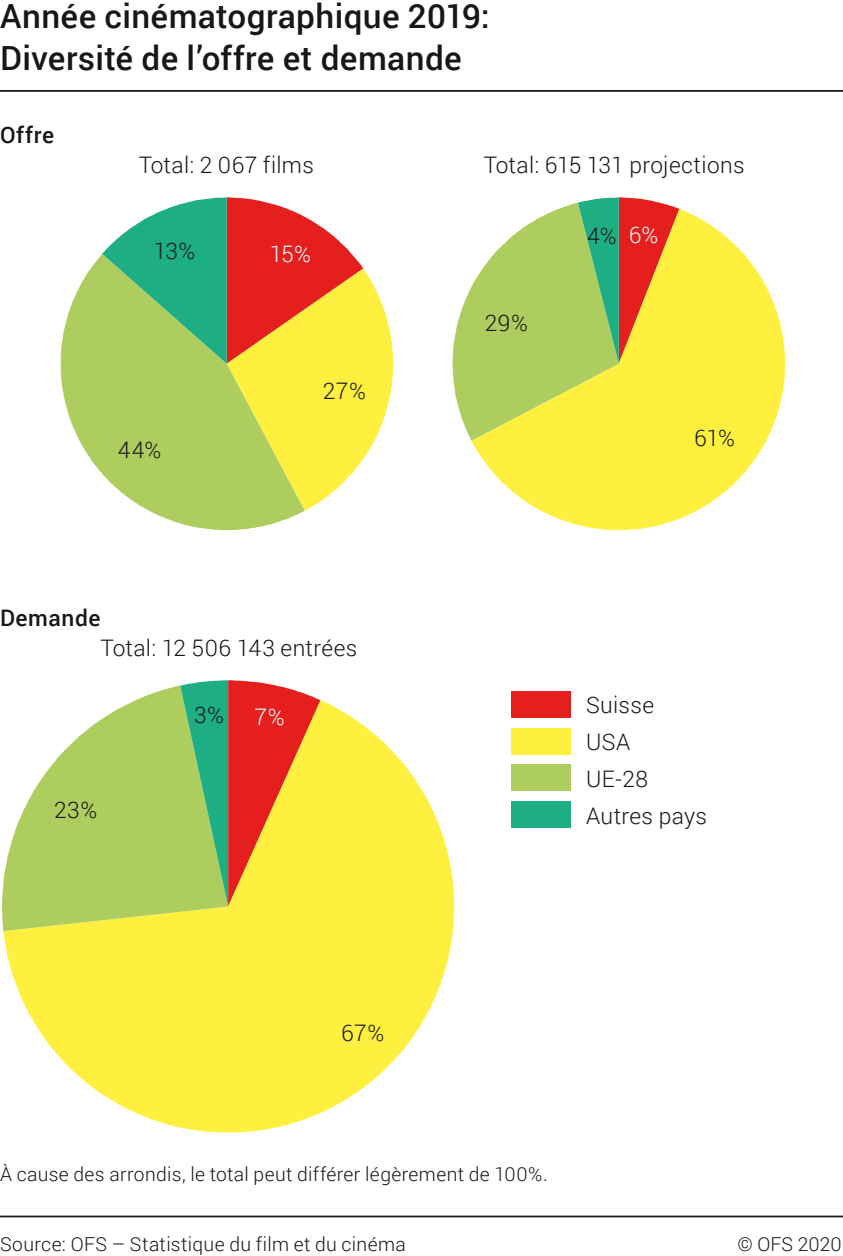
<style>
.page{position:relative;width:843px;height:1256px;background:#fff}
.page>*{position:absolute;margin:0;border:0;box-sizing:border-box;transform-origin:0 0}
.t1{font:500 33.25px/42px "Roboto";letter-spacing:.01em;color:#181716}
.t2{font:300 22.75px/36.8px "Roboto";letter-spacing:.015em;color:#181716}
.t3{font:500 22.75px "Roboto";letter-spacing:.025em;color:#181716}
.t4{font:300 22.75px "Roboto";color:#fff}
.t5{font:300 19.25px "Roboto";letter-spacing:.02em;color:#181716}
.s1{color:#151413}
</style>
<div class="page">
<hr style="left:0;top:90px;width:843px;height:2px;background:#181716">
<div style="left:511px;top:690px;width:60px;height:27px;background:#e51e1e"></div>
<div style="left:511px;top:727px;width:60px;height:27px;background:#fff040"></div>
<div style="left:511px;top:764px;width:60px;height:27px;background:#adcd5f"></div>
<div style="left:511px;top:801px;width:60px;height:27px;background:#1dae83"></div>
<hr style="left:0;top:1215px;width:843px;height:2px;background:#181716">
<svg style="left:3px;top:700px;width:451px;height:432px;fill:#fff040"></svg>
<svg style="left:2px;top:685px;width:226px;height:246px;fill:#adcd5f"></svg>
<svg style="left:180px;top:680px;width:140px;height:226px;background:#c29548"></svg>
<svg style="left:61px;top:254px;width:243px;height:276px;fill:#adcd5f"></svg>
<svg style="left:102px;top:197px;width:291px;height:314px;background:#c3bf68"></svg>
<svg style="left:471px;top:209px;width:314px;height:321px;fill:#fff040"></svg>
<svg style="left:452px;top:197px;width:227px;height:244px;background:#c9ca67"></svg>
<h1 class="t1" style="left:0;top:-6px;width:491px">Année cinématographique 2019:<br>Diversité de l’offre et demande</h1>
<p class="t3" style="left:0;top:119px;width:56px">Offre</p>
<p class="t2" style="left:139px;top:146px;width:177px">Total: <span class="s1">2 067</span> films</p>
<p class="t2" style="left:154px;top:231px;width:43px">13%</p>
<p class="t4" style="left:270px;top:238px;width:43px">15%</p>
<p class="t2" style="left:118px;top:430px;width:45px">44%</p>
<p class="t2" style="left:323px;top:371px;width:44px">27%</p>
<p class="t3" style="left:0;top:602px;width:102px">Demande</p>
<p class="t2" style="left:101px;top:628px;width:258px">Total: <span class="s1">12 506 143</span> entrées</p>
<p class="t2" style="left:54px;top:790px;width:45px">23%</p>
<p class="t2" style="left:194px;top:695px;width:31px">3%</p>
<p class="t4" style="left:254px;top:701px;width:32px">7%</p>
<p class="t2" style="left:341px;top:1013px;width:45px">67%</p>
<p class="t2" style="left:484px;top:145px;width:262px">Total: <span class="s1">615 131</span> projections</p>
<p class="t2" style="left:485px;top:304px;width:45px">29%</p>
<p class="t2" style="left:587px;top:216px;width:31px">4%</p>
<p class="t4" style="left:629px;top:219px;width:31px">6%</p>
<p class="t2" style="left:694px;top:418px;width:42px">61%</p>
<p class="t2" style="left:586px;top:686px;width:123px">Suisse<br>USA<br>UE-28<br>Autres pays</p>
<p class="t5" style="left:0;top:1160px;width:549px">À cause des arrondis, le total peut différer légèrement de 100%.</p>
<p class="t5" style="left:0;top:1230px;width:407px">Source: OFS – Statistique du film et du cinéma</p>
<p class="t5" style="left:737px;top:1230px;width:106px">© OFS 2020</p>
</div>
